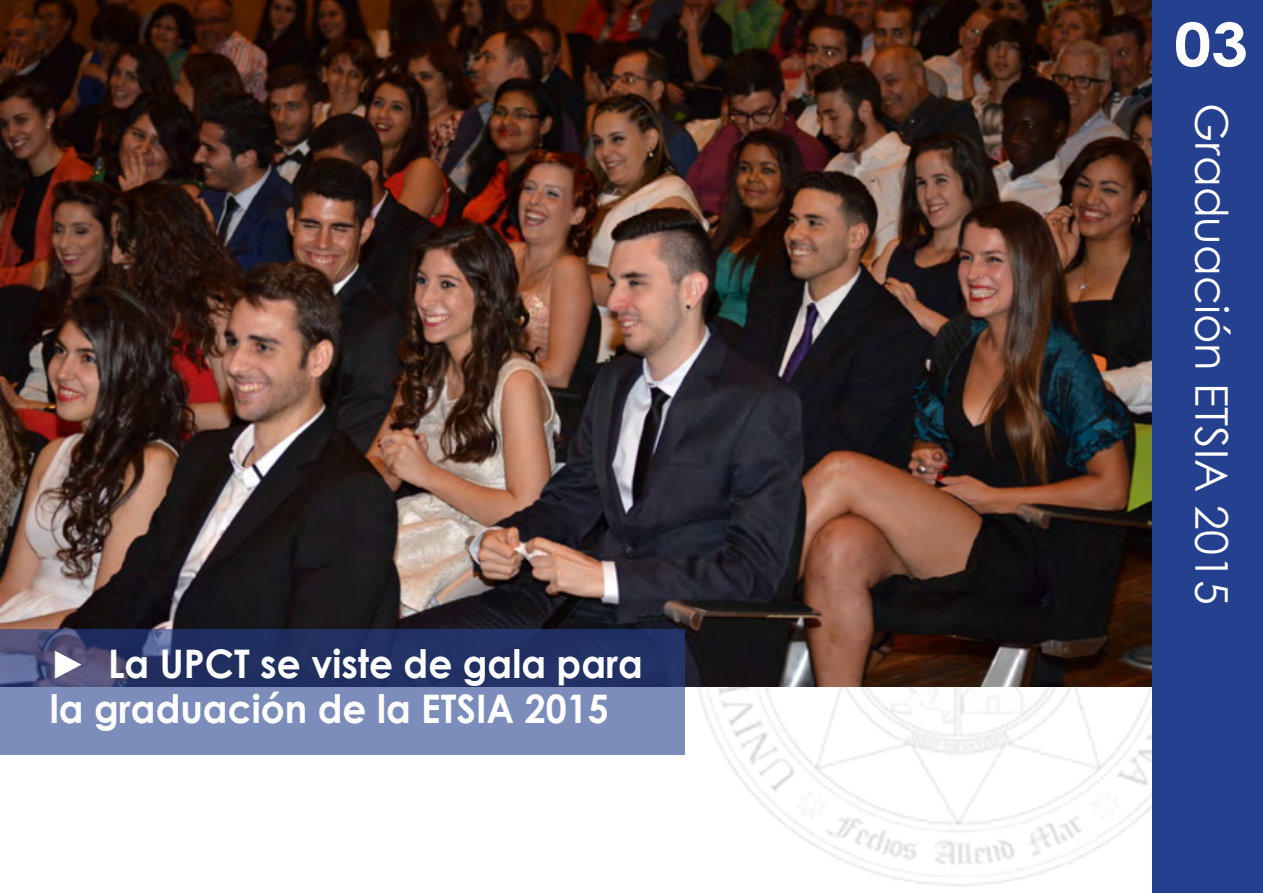
<style>
.page{position:relative;width:1263px;height:893px;background:#fff}
.page>*{position:absolute;margin:0;border:0;box-sizing:border-box;transform-origin:0 0}
.t1{font:700 60px "Century Gothic";color:#fff;scale:1.1 1}
.t2{font:45px "Century Gothic";color:#fff}
.t3{font:700 39.3px/45px "Century Gothic";color:#fff;scale:.95 1}
</style>
<div class="page">
<img style="left:697px;top:687px;width:455px;height:199px">
<img style="left:0;top:0;width:1152px;height:687px">
<div style="left:1152px;top:0;width:111px;height:893px;background:#25408f"></div>
<svg style="left:0;top:629px;width:685px;height:126px;background:#566494"></svg>
<p class="t3" style="left:50px;top:639px;width:626px">► La UPCT se viste de gala para la graduación de la ETSIA 2015</p>
<h1 class="t1" style="left:1174px;top:-1px;width:69px">03</h1>
<p class="t2" style="left:1243px;top:103px;width:503px;rotate:90deg">Graduación ETSIA 2015</p>
</div>
